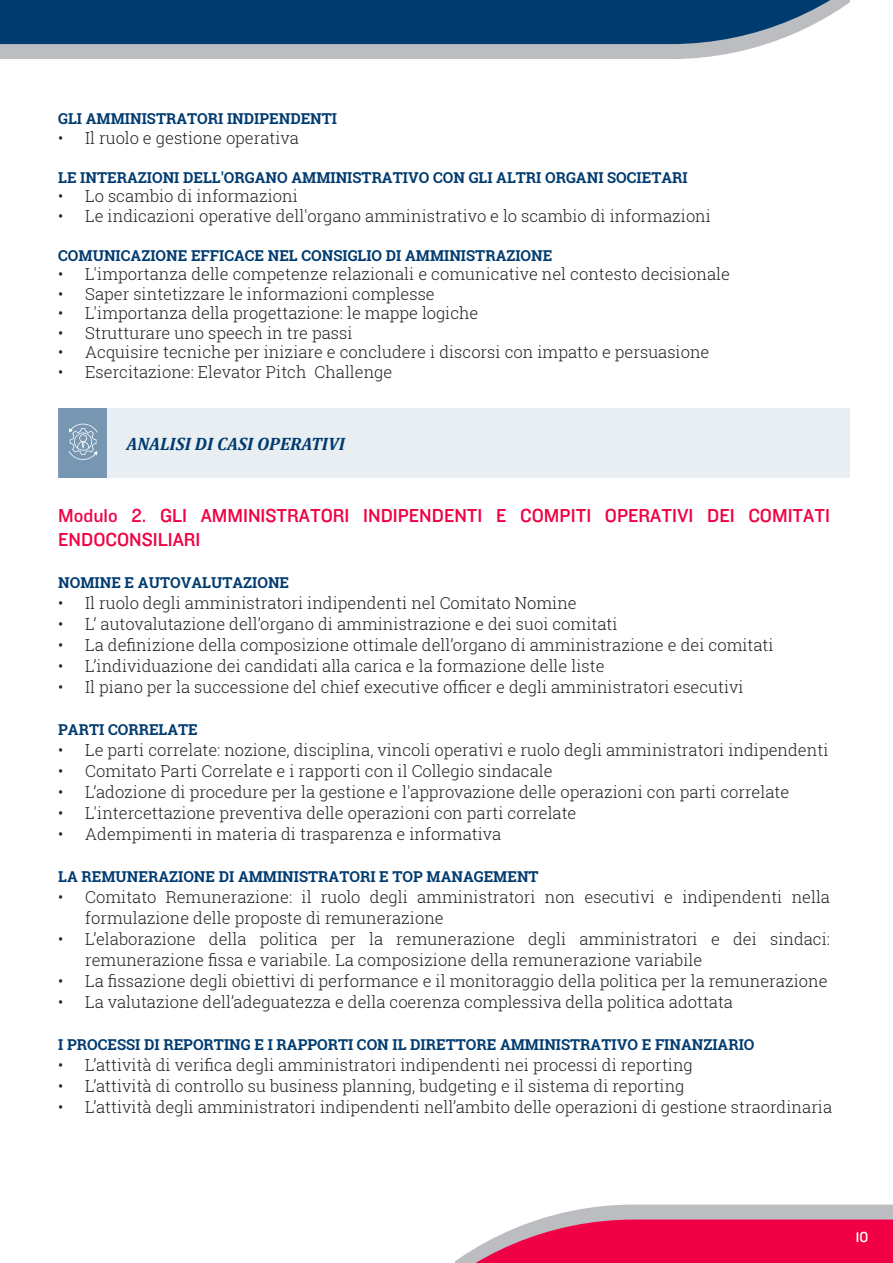
<style>
.page{position:relative;width:893px;height:1263px;background:#fff}
.page>*{position:absolute;margin:0;border:0;box-sizing:border-box;transform-origin:0 0}
.t1{font:19.5px/23.4px "Knockout HTF31 Junior Middlewt";color:#f00044}
.t2{font:italic 700 18px "Cambria";color:#003b70}
.t3{font:300 16.5px/21px "Roboto Slab";color:#231f20}
.t4{font:700 15px "Roboto Slab";color:#003b70}
.t5{font:15px "Knockout HTF31 Junior Middlewt";color:#fff}
</style>
<div class="page">
<svg style="left:455px;top:1204px;width:438px;height:59px"></svg>
<svg style="left:0;top:44px;width:766px;height:15px;fill:#bcbdc0"></svg>
<svg style="left:0;top:0;width:849px;height:44px"></svg>
<div style="left:59px;top:408px;width:790px;height:70px;background:#e9eef2"></div>
<div style="left:59px;top:408px;width:48px;height:70px;background:#7796b2"></div>
<svg style="left:69px;top:423px;width:29px;height:37px"></svg>
<p class="t4" style="left:58px;top:109px;width:280px">GLI AMMINISTRATORI INDIPENDENTI</p>
<p class="t3" style="left:58px;top:127px;width:242px">• Il ruolo e gestione operativa</p>
<p class="t4" style="left:58px;top:167px;width:631px">LE INTERAZIONI DELL'ORGANO AMMINISTRATIVO CON GLI ALTRI ORGANI SOCIETARI</p>
<p class="t3" style="left:58px;top:185px;width:241px">• Lo scambio di informazioni</p>
<p class="t3" style="left:58px;top:205px;width:654px">• Le indicazioni operative dell'organo amministrativo e lo scambio di informazioni</p>
<p class="t4" style="left:58px;top:245px;width:496px">COMUNICAZIONE EFFICACE NEL CONSIGLIO DI AMMINISTRAZIONE</p>
<p class="t3" style="left:58px;top:263px;width:673px">• L'importanza delle competenze relazionali e comunicative nel contesto decisionale</p>
<p class="t3" style="left:58px;top:283px;width:378px">• Saper sintetizzare le informazioni complesse</p>
<p class="t3" style="left:58px;top:302px;width:422px">• L'importanza della progettazione: le mappe logiche</p>
<p class="t3" style="left:58px;top:322px;width:296px">• Strutturare uno speech in tre passi</p>
<p class="t3" style="left:58px;top:341px;width:653px">• Acquisire tecniche per iniziare e concludere i discorsi con impatto e persuasione</p>
<p class="t3" style="left:58px;top:361px;width:336px">• Esercitazione: Elevator Pitch Challenge</p>
<p class="t2" style="left:126px;top:431px;width:220px">ANALISI DI CASI OPERATIVI</p>
<p class="t1" style="left:58px;top:504px;width:773px">Modulo 2. GLI AMMINISTRATORI INDIPENDENTI E COMPITI OPERATIVI DEI COMITATI<br>ENDOCONSILIARI</p>
<p class="t4" style="left:58px;top:572px;width:232px">NOMINE E AUTOVALUTAZIONE</p>
<p class="t3" style="left:58px;top:592px;width:520px">• Il ruolo degli amministratori indipendenti nel Comitato Nomine</p>
<p class="t3" style="left:58px;top:613px;width:561px">• L’ autovalutazione dell’organo di amministrazione e dei suoi comitati</p>
<p class="t3" style="left:58px;top:634px;width:717px">• La definizione della composizione ottimale dell’organo di amministrazione e dei comitati</p>
<p class="t3" style="left:58px;top:655px;width:548px">• L’individuazione dei candidati alla carica e la formazione delle liste</p>
<p class="t3" style="left:58px;top:676px;width:687px">• Il piano per la successione del chief executive officer e degli amministratori esecutivi</p>
<p class="t4" style="left:58px;top:719px;width:141px">PARTI CORRELATE</p>
<p class="t3" style="left:58px;top:739px;width:772px">• Le parti correlate: nozione, disciplina, vincoli operativi e ruolo degli amministratori indipendenti</p>
<p class="t3" style="left:58px;top:760px;width:496px">• Comitato Parti Correlate e i rapporti con il Collegio sindacale</p>
<p class="t3" style="left:58px;top:781px;width:732px">• L’adozione di procedure per la gestione e l'approvazione delle operazioni con parti correlate</p>
<p class="t3" style="left:58px;top:802px;width:520px">• L'intercettazione preventiva delle operazioni con parti correlate</p>
<p class="t3" style="left:58px;top:823px;width:444px">• Adempimenti in materia di trasparenza e informativa</p>
<p class="t4" style="left:58px;top:866px;width:482px">LA REMUNERAZIONE DI AMMINISTRATORI E TOP MANAGEMENT</p>
<p class="t3" style="left:85px;top:886px;width:746px;text-indent:-27px">• Comitato Remunerazione: il ruolo degli amministratori non esecutivi e indipendenti nella formulazione delle proposte di remunerazione</p>
<p class="t3" style="left:85px;top:928px;width:746px;text-indent:-27px">• L’elaborazione della politica per la remunerazione degli amministratori e dei sindaci: remunerazione fissa e variabile. La composizione della remunerazione variabile</p>
<p class="t3" style="left:58px;top:970px;width:771px">• La fissazione degli obiettivi di performance e il monitoraggio della politica per la remunerazione</p>
<p class="t3" style="left:58px;top:991px;width:676px">• La valutazione dell’adeguatezza e della coerenza complessiva della politica adottata</p>
<p class="t4" style="left:58px;top:1034px;width:698px">I PROCESSI DI REPORTING E I RAPPORTI CON IL DIRETTORE AMMINISTRATIVO E FINANZIARIO</p>
<p class="t3" style="left:58px;top:1054px;width:636px">• L’attività di verifica degli amministratori indipendenti nei processi di reporting</p>
<p class="t3" style="left:58px;top:1075px;width:628px">• L’attività di controllo su business planning, budgeting e il sistema di reporting</p>
<p class="t3" style="left:58px;top:1096px;width:775px">• L’attività degli amministratori indipendenti nell’ambito delle operazioni di gestione straordinaria</p>
<p class="t5" style="left:855px;top:1229px;width:15px">10</p>
</div>
